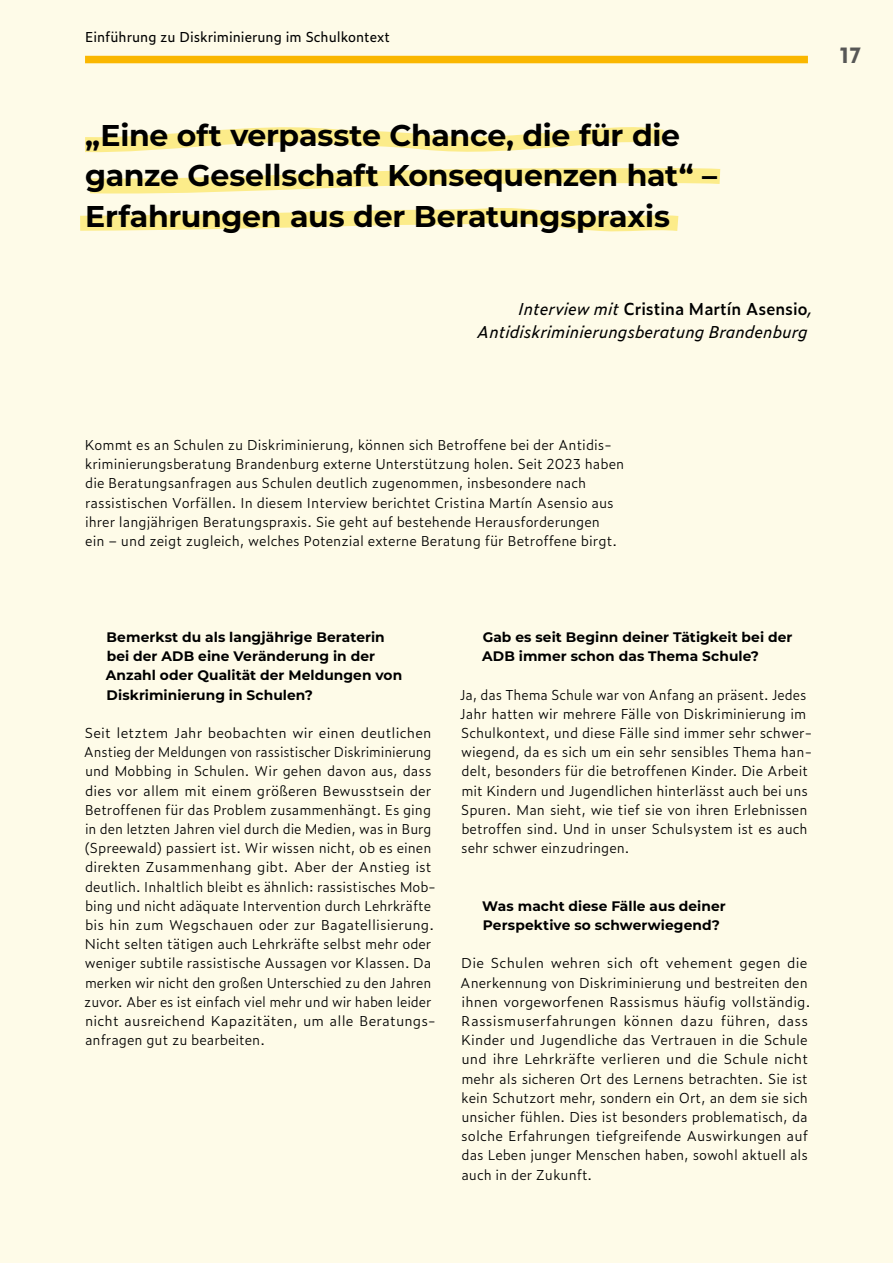
<style>
.page{position:relative;width:893px;height:1263px;background:#fefbe8}
.page>*{position:absolute;margin:0;border:0;box-sizing:border-box;transform-origin:0 0}
.Headline_2{font:700 30px/40.5px "Montserrat";letter-spacing:-.01em;color:#000}
.t1{font:700 21px "Zeitung Pro";color:#575756}
.Autor_in{font:italic 16.5px/22.5px "Zeitung Pro";color:#000;text-align:right}
.Fließtext_abstand{font:300 13.8px/19.2px "Zeitung Pro";color:#000}
.Interview_Fragen{font:700 13.8px/19.2px "Montserrat";letter-spacing:.005em;color:#000}
.t2{font:13.8px "Zeitung Pro";color:#000}
.s1{font-weight:600;font-style:normal}
</style>
<div class="page">
<svg style="left:80px;top:127px;width:641px;height:105px"></svg>
<div style="left:85px;top:56px;width:723px;height:7px;background:#fab700"></div>
<p class="t2" style="left:85px;top:27px;width:306px">Einführung zu Diskriminierung im Schulkontext</p>
<h2 class="Headline_2" style="left:85px;top:114px;width:634px">„Eine oft verpasste Chance, die für die ganze Gesellschaft Konsequenzen hat“ –<br>Erfahrungen aus der Beratungspraxis</h2>
<p class="Autor_in" style="left:477px;top:297px;width:337px">Interview mit <span class="s1">Cristina Martín Asensio</span>,<br>Antidiskriminierungsberatung Brandenburg</p>
<h2 class="t1" style="left:840px;top:39px;width:23px">17</h2>
<p class="Fließtext_abstand" style="left:85px;top:435px;width:541px">Kommt es an Schulen zu Diskriminierung, können sich Betroffene bei der Antidis&shy;kriminierungsberatung Brandenburg externe Unterstützung holen. Seit 2023 haben die Beratungsanfragen aus Schulen deutlich zugenommen, insbesondere nach rassistischen Vorfällen. In diesem Interview berichtet Cristina Martín Asensio aus ihrer langjährigen Beratungspraxis. Sie geht auf bestehende Herausforderungen<br>ein – und zeigt zugleich, welches Potenzial externe Beratung für Betroffene birgt.</p>
<p class="Interview_Fragen" style="left:106px;top:627px;width:298px">Bemerkst du als langjährige Beraterin bei der ADB eine Veränderung in der Anzahl oder Qualität der Meldungen von Diskriminierung in Schulen?</p>
<p class="Fließtext_abstand" style="left:84px;top:723px;width:353px">Seit letztem Jahr beobachten wir einen deutlichen Anstieg der Meldungen von rassistischer Diskriminierung und Mobbing in Schulen. Wir gehen davon aus, dass dies vor allem mit einem größeren Bewusstsein der Betroffenen für das Problem zusammenhängt. Es ging in den letzten Jahren viel durch die Medien, was in Burg (Spreewald) passiert ist. Wir wissen nicht, ob es einen direkten Zusammenhang gibt. Aber der Anstieg ist deutlich. Inhaltlich bleibt es ähnlich: rassistisches Mob&shy;bing und nicht adäquate Intervention durch Lehrkräfte bis hin zum Wegschauen oder zur Bagatellisierung.<br>Nicht selten tätigen auch Lehrkräfte selbst mehr oder weniger subtile rassistische Aussagen vor Klassen. Da merken wir nicht den großen Unterschied zu den Jahren zuvor. Aber es ist einfach viel mehr und wir haben leider nicht ausreichend Kapazitäten, um alle Beratungs&shy;anfragen gut zu bearbeiten.</p>
<p class="Interview_Fragen" style="left:482px;top:627px;width:312px">Gab es seit Beginn deiner Tätigkeit bei der<br>ADB immer schon das Thema Schule?</p>
<p class="Fließtext_abstand" style="left:460px;top:684px;width:354px">Ja, das Thema Schule war von Anfang an präsent. Jedes Jahr hatten wir mehrere Fälle von Diskriminierung im Schulkontext, und diese Fälle sind immer sehr schwer&shy;wiegend, da es sich um ein sehr sensibles Thema han&shy;delt, besonders für die betroffenen Kinder. Die Arbeit mit Kindern und Jugendlichen hinterlässt auch bei uns Spuren. Man sieht, wie tief sie von ihren Erlebnissen betroffen sind. Und in unser Schulsystem ist es auch sehr schwer einzudringen.</p>
<p class="Interview_Fragen" style="left:482px;top:895px;width:245px">Was macht diese Fälle aus deiner<br>Perspektive so schwerwiegend?</p>
<p class="Fließtext_abstand" style="left:460px;top:953px;width:352px">Die Schulen wehren sich oft vehement gegen die Anerkennung von Diskriminierung und bestreiten den ihnen vorgeworfenen Rassismus häufig vollständig.<br>Rassismuserfahrungen können dazu führen, dass Kinder und Jugendliche das Vertrauen in die Schule und ihre Lehrkräfte verlieren und die Schule nicht mehr als sicheren Ort des Lernens betrachten. Sie ist kein Schutzort mehr, sondern ein Ort, an dem sie sich unsicher fühlen. Dies ist besonders problematisch, da solche Erfahrungen tiefgreifende Auswirkungen auf das Leben junger Menschen haben, sowohl aktuell als auch in der Zukunft.</p>
</div>
